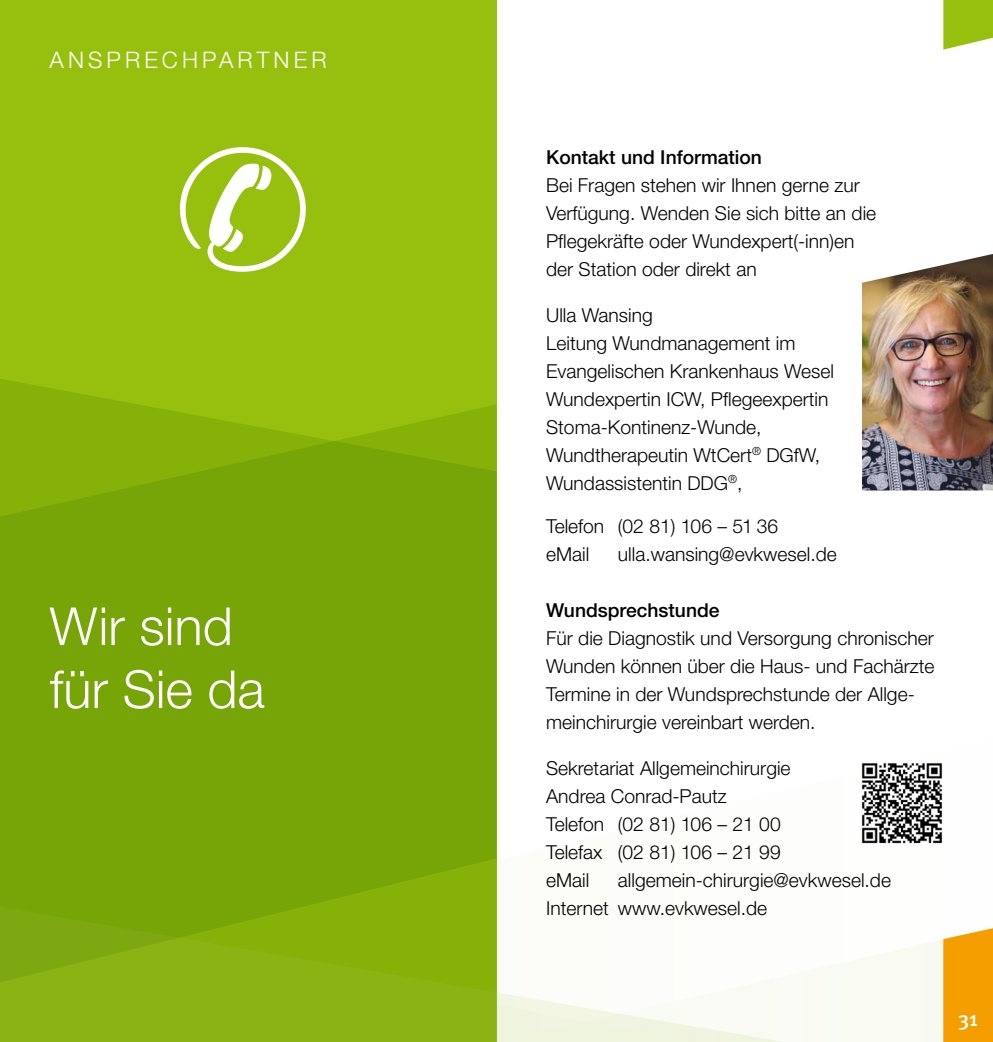
<style>
.page{position:relative;width:993px;height:1042px;background:#fff}
.page>*{position:absolute;margin:0;border:0;box-sizing:border-box;transform-origin:0 0}
.t1{font:300 52.5px/63px "Helvetica Neue";color:#fff}
.t2{font:300 22.75px "Helvetica Neue";letter-spacing:.18em;color:#fff}
.t3{font:500 21px "Meta Plus";color:#fff}
.t4{font:300 19.25px/28px "Helvetica Neue";color:#000}
.t5{font:500 19.25px "Helvetica Neue";color:#000}
.t6{font:300 11.2px "Helvetica Neue";color:#000}
.s1{font-size:19.25px}
</style>
<div class="page">
<svg style="left:496px;top:854px;width:447px;height:188px"></svg>
<svg style="left:943px;top:0;width:49px;height:50px;background:#a4c72c"></svg>
<svg style="left:943px;top:928px;width:49px;height:114px;background:#f4a30e"></svg>
<div style="left:0;top:0;width:496px;height:1042px;background:#97bf0d"></div>
<svg style="left:496px;top:881px;width:374px;height:161px"></svg>
<svg style="left:0;top:379px;width:496px;height:663px;fill:#77a406"></svg>
<img style="left:862px;top:254px;width:130px;height:236px">
<img style="left:861px;top:763px;width:81px;height:81px">
<p class="t2" style="left:50px;top:46px;width:278px">ANSPREC HPARTNER</p>
<h1 class="t1" style="left:50px;top:594px;width:216px">Wir sind für Sie da</h1>
<p class="t5" style="left:546px;top:146px;width:217px">Kontakt und Information</p>
<p class="t4" style="left:546px;top:171px;width:331px">Bei Fragen stehen wir Ihnen gerne zur Verfügung. Wenden Sie sich bitte an die Pflegekräfte oder Wundexpert(-inn)en der Station oder direkt an</p>
<p class="t4" style="left:546px;top:300px;width:289px">Ulla Wansing<br>Leitung Wundmanagement im<br>Evangelischen Krankenhaus Wesel<br>Wundexpertin ICW, Pflegeexpertin<br>Stoma-Kontinenz-Wunde,<br>Wundtherapeutin WtCert<sup>®</sup> DGfW,<br>Wundassistentin DDG</p>
<p class="t6" style="left:727px;top:472px;width:16px">®<span class="s1">,</span></p>
<p class="t4" style="left:546px;top:512px;width:233px">Telefon (02 81) 106 – 51 36 eMail</p>
<p class="t4" style="left:617px;top:540px;width:220px">ulla.wansing@evkwesel.de</p>
<p class="t5" style="left:546px;top:599px;width:175px">Wundsprechstunde</p>
<p class="t4" style="left:546px;top:624px;width:389px">Für die Diagnostik und Versorgung chronischer Wunden können über die Haus- und Fachärzte Termine in der Wundsprechstunde der Allge&shy;meinchirurgie vereinbart werden.</p>
<p class="t4" style="left:546px;top:754px;width:246px">Sekretariat Allgemeinchirurgie<br>Andrea Conrad-Pautz<br>Telefon (02 81) 106 – 21 00<br>Telefax (02 81) 106 – 21 99 eMail</p>
<p class="t4" style="left:546px;top:866px;width:346px;text-indent:72px">allgemein-chirurgie@evkwesel.de<br>Internet www.evkwesel.de</p>
<p class="t3" style="left:958px;top:1006px;width:21px">31</p>
</div>
